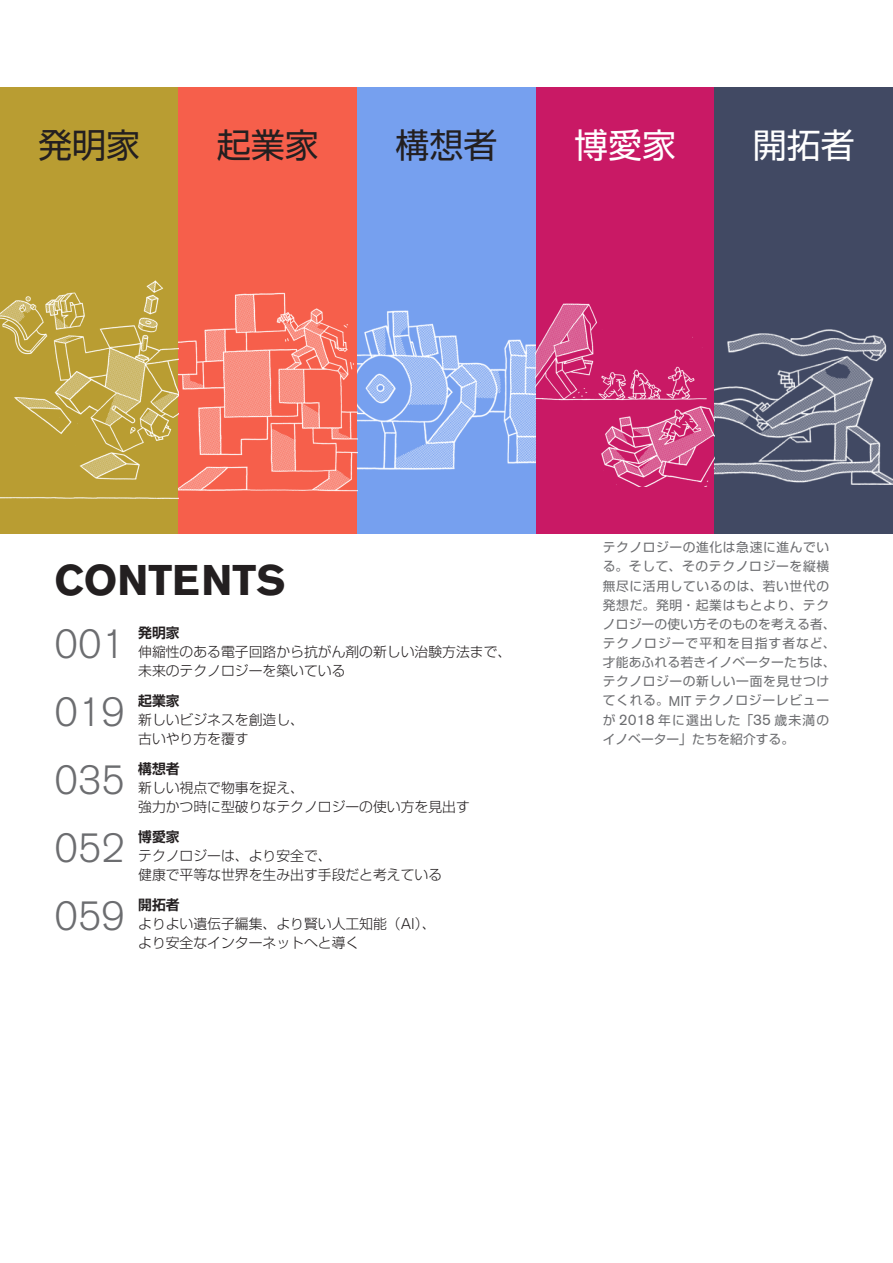
<style>
.page{position:relative;width:893px;height:1263px;background:#fff}
.page>*{position:absolute;margin:0;border:0;box-sizing:border-box;transform-origin:0 0}
.t1{font:700 42.45px "Akzidenz Grotesk BE";color:#231f20}
.t2{font:300 40.35px/67.9px "Akzidenz Grotesk BE";color:#6c6d70;text-align:justify}
.t3{font:34.05px "Shin Go Pr 6 N";color:#231f20}
.t4{font:34.05px "Shin Go Pr 6 N";color:#fff}
.t5{font:300 13.8px/19.2px "Shin Go Pr 6 N";color:#231f20}
.t6{font:700 13.8px "Shin Go Pr 6 N De";color:#231f20}
.t7{font:12.75px/19.2px "Shin Go Pr 6 N";letter-spacing:.045em;color:#6c6d70}
.s1{font-family:"Akzidenz Grotesk BE";font-size:14.1px}
.s2{font-family:"Akzidenz Grotesk BE";font-size:15.3px}
</style>
<div class="page">
<div style="left:0;top:87px;width:179px;height:447px;background:#b99d32"></div>
<div style="left:179px;top:87px;width:178px;height:447px;background:#f65f4b"></div>
<div style="left:357px;top:87px;width:179px;height:447px;background:#76a0ef"></div>
<div style="left:536px;top:87px;width:178px;height:447px;background:#c91965"></div>
<div style="left:714px;top:87px;width:179px;height:447px;background:#414963"></div>
<img style="left:0;top:266px;width:179px;height:241px">
<img style="left:179px;top:292px;width:178px;height:200px">
<img style="left:357px;top:310px;width:179px;height:182px">
<img style="left:536px;top:303px;width:178px;height:183px">
<img style="left:714px;top:329px;width:179px;height:156px">
<h3 class="t3" style="left:38px;top:117px;width:104px">発明家</h3>
<h3 class="t3" style="left:217px;top:117px;width:104px">起業家</h3>
<h3 class="t3" style="left:395px;top:117px;width:104px">構想者</h3>
<h3 class="t4" style="left:574px;top:117px;width:104px">博愛家</h3>
<h3 class="t4" style="left:753px;top:117px;width:104px">開拓者</h3>
<h1 class="t1" style="left:54px;top:556px;width:233px">CONTENTS</h1>
<p class="t6" style="left:138px;top:621px;width:43px">発明家</p>
<p class="t5" style="left:138px;top:641px;width:375px">伸縮性のある電子回路から抗がん剤の新しい治験方法まで、未来のテクノロジーを築いている　　　</p>
<p class="t6" style="left:138px;top:689px;width:43px">起業家</p>
<p class="t5" style="left:138px;top:709px;width:167px">新しいビジネスを創造し、古いやり方を覆す</p>
<p class="t6" style="left:138px;top:757px;width:43px">構想者</p>
<p class="t5" style="left:138px;top:777px;width:333px">新しい視点で物事を捉え、<br>強力かつ時に型破りなテクノロジーの使い方を見出す</p>
<p class="t6" style="left:138px;top:825px;width:43px">博愛家</p>
<p class="t5" style="left:138px;top:845px;width:306px">テクノロジーは、より安全で、<br>健康で平等な世界を生み出す手段だと考えている</p>
<p class="t6" style="left:138px;top:893px;width:43px">開拓者</p>
<p class="t5" style="left:138px;top:913px;width:299px">よりよい遺伝子編集、より賢い人工知能（AI）、より安全なインターネットへと導く</p>
<h2 class="t2" style="left:54px;top:610px;width:72px">001<br>019<br>035<br>052<br>059</h2>
<p class="t7" style="left:603px;top:537px;width:234px">テクノロジーの進化は急速に進んでいる。そして、そのテクノロジーを縦横無尽に活用しているのは、若い世代の発想だ。発明・起業はもとより、テクノロジーの使い方そのものを考える者、テクノロジーで平和を目指す者など、才能あふれる若きイノベーターたちは、テクノロジーの新しい一面を見せつけてくれる。<span class="s1">MIT</span> テクノロジーレビューが <span class="s2">2018</span> 年に選出した「<span class="s2">35</span> 歳未満のイノベーター」たちを紹介する。</p>
</div>
